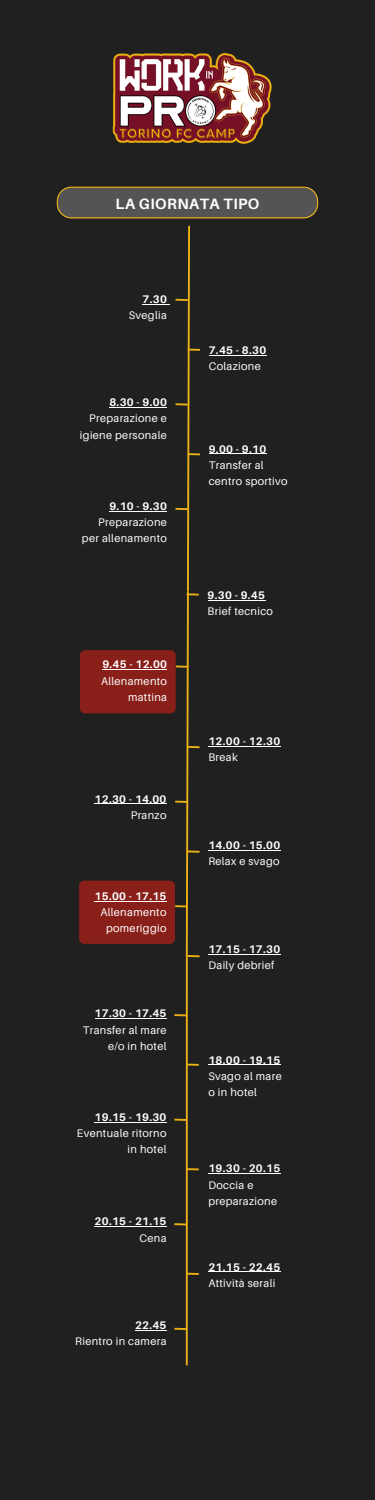
<style>
.page{position:relative;width:375px;height:1500px;background:#202020}
.page>*{position:absolute;margin:0;border:0;box-sizing:border-box;transform-origin:0 0}
.t1{font:700 15px "Aileron";letter-spacing:.03em;color:#fefefe}
.t2{font:11px/16.1px "Aileron";letter-spacing:.03em;color:#fff}
.t3{font:700 11px "Aileron";letter-spacing:.03em;color:#fff}
</style>
<div class="page">
<svg style="left:57px;top:187px;width:261px;height:31px;background:#5b584f"></svg>
<hr style="left:209px;top:355px;width:58px;height:1px;background:#fff">
<hr style="left:109px;top:407px;width:58px;height:1px;background:#fff">
<hr style="left:109px;top:511px;width:58px;height:1px;background:#fff">
<hr style="left:209px;top:453px;width:58px;height:1px;background:#fff">
<hr style="left:208px;top:600px;width:57px;height:1px;background:#fff">
<div style="left:80px;top:650px;width:96px;height:63px;background:#881f19;border-radius:5px"></div>
<hr style="left:102px;top:669px;width:65px;height:1px;background:#fff">
<hr style="left:95px;top:803px;width:72px;height:1px;background:#fff">
<div style="left:79px;top:881px;width:96px;height:63px;background:#881f19;border-radius:5px"></div>
<hr style="left:95px;top:901px;width:72px;height:1px;background:#fff">
<hr style="left:208px;top:746px;width:73px;height:1px;background:#fff">
<hr style="left:208px;top:850px;width:73px;height:1px;background:#fff">
<hr style="left:208px;top:954px;width:73px;height:1px;background:#fff">
<svg style="left:185px;top:1063px;width:14px;height:4px"></svg>
<svg style="left:185px;top:1167px;width:14px;height:4px"></svg>
<svg style="left:185px;top:1272px;width:14px;height:4px"></svg>
<svg style="left:174px;top:1013px;width:12px;height:4px"></svg>
<svg style="left:174px;top:1118px;width:12px;height:4px"></svg>
<svg style="left:174px;top:1222px;width:12px;height:4px"></svg>
<svg style="left:174px;top:1327px;width:12px;height:4px"></svg>
<hr style="left:95px;top:1018px;width:31px;height:1px;background:#fff">
<hr style="left:126px;top:1018px;width:41px;height:1px;background:#fff">
<hr style="left:95px;top:1122px;width:72px;height:1px;background:#fff">
<hr style="left:208px;top:1064px;width:73px;height:1px;background:#fff">
<hr style="left:208px;top:1173px;width:73px;height:1px;background:#fff">
<hr style="left:208px;top:1272px;width:73px;height:1px;background:#fff">
<hr style="left:95px;top:1226px;width:34px;height:1px;background:#fff">
<hr style="left:129px;top:1226px;width:38px;height:1px;background:#fff">
<hr style="left:135px;top:1330px;width:32px;height:1px;background:#fff">
<img style="left:112px;top:53px;width:160px;height:91px">
<svg style="left:143px;top:225px;width:57px;height:734px"></svg>
<hr style="left:186px;top:957px;width:2px;height:408px;background:#ecb215">
<p class="t1" style="left:116px;top:194px;width:145px">LA GIORNATA TIPO</p>
<h1 class="t3" style="left:143px;top:292px;width:26px">7.30</h1>
<p class="t2" style="left:129px;top:307px;width:40px">Sveglia</p>
<p class="t3" style="left:109px;top:396px;width:59px">8.30 - 9.00</p>
<p class="t2" style="left:80px;top:410px;width:88px;text-align:right">Preparazione e igiene personale</p>
<p class="t3" style="left:109px;top:499px;width:59px">9.10 - 9.30</p>
<p class="t2" style="left:98px;top:514px;width:70px">Preparazione</p>
<p class="t2" style="left:82px;top:530px;width:86px">per allenamento</p>
<p class="t3" style="left:102px;top:658px;width:66px">9.45 - 12.00</p>
<p class="t2" style="left:101px;top:672px;width:68px">Allenamento</p>
<p class="t2" style="left:128px;top:689px;width:41px">mattina</p>
<p class="t3" style="left:95px;top:792px;width:73px">12.30 - 14.00</p>
<p class="t2" style="left:131px;top:807px;width:37px">Pranzo</p>
<p class="t3" style="left:95px;top:889px;width:73px">15.00 - 17.15</p>
<p class="t2" style="left:101px;top:904px;width:68px">Allenamento</p>
<p class="t2" style="left:106px;top:920px;width:62px">pomeriggio</p>
<p class="t3" style="left:95px;top:1007px;width:73px">17.30 - 17.45</p>
<p class="t2" style="left:83px;top:1021px;width:85px">Transfer al mare</p>
<p class="t2" style="left:108px;top:1038px;width:60px">e/o in hotel</p>
<p class="t3" style="left:95px;top:1110px;width:73px">19.15 - 19.30</p>
<p class="t2" style="left:77px;top:1125px;width:91px">Eventuale ritorno</p>
<p class="t2" style="left:128px;top:1141px;width:40px">in hotel</p>
<p class="t3" style="left:95px;top:1215px;width:73px">20.15 - 21.15</p>
<p class="t2" style="left:139px;top:1229px;width:29px">Cena</p>
<p class="t3" style="left:135px;top:1318px;width:33px">22.45</p>
<p class="t2" style="left:75px;top:1333px;width:93px">Rientro in camera</p>
<p class="t3" style="left:209px;top:344px;width:59px">7.45 - 8.30</p>
<p class="t2" style="left:209px;top:358px;width:54px">Colazione</p>
<p class="t3" style="left:209px;top:442px;width:59px">9.00 - 9.10</p>
<p class="t2" style="left:209px;top:457px;width:80px">Transfer al centro sportivo</p>
<p class="t3" style="left:208px;top:588px;width:59px">9.30 - 9.45</p>
<p class="t2" style="left:208px;top:603px;width:67px">Brief tecnico</p>
<p class="t3" style="left:208px;top:735px;width:73px">12.00 - 12.30</p>
<p class="t2" style="left:208px;top:749px;width:31px">Break</p>
<p class="t3" style="left:208px;top:839px;width:73px">14.00 - 15.00</p>
<p class="t2" style="left:208px;top:853px;width:73px">Relax e svago</p>
<p class="t3" style="left:208px;top:942px;width:73px">17.15 - 17.30</p>
<p class="t2" style="left:208px;top:957px;width:67px">Daily debrief</p>
<p class="t3" style="left:208px;top:1053px;width:73px">18.00 - 19.15</p>
<p class="t2" style="left:208px;top:1068px;width:75px">Svago al mare</p>
<p class="t2" style="left:208px;top:1084px;width:50px">o in hotel</p>
<p class="t3" style="left:208px;top:1162px;width:73px">19.30 - 20.15</p>
<p class="t2" style="left:208px;top:1176px;width:70px">Doccia e preparazione</p>
<p class="t3" style="left:208px;top:1260px;width:73px">21.15 - 22.45</p>
<p class="t2" style="left:208px;top:1275px;width:68px">Attività serali</p>
</div>
